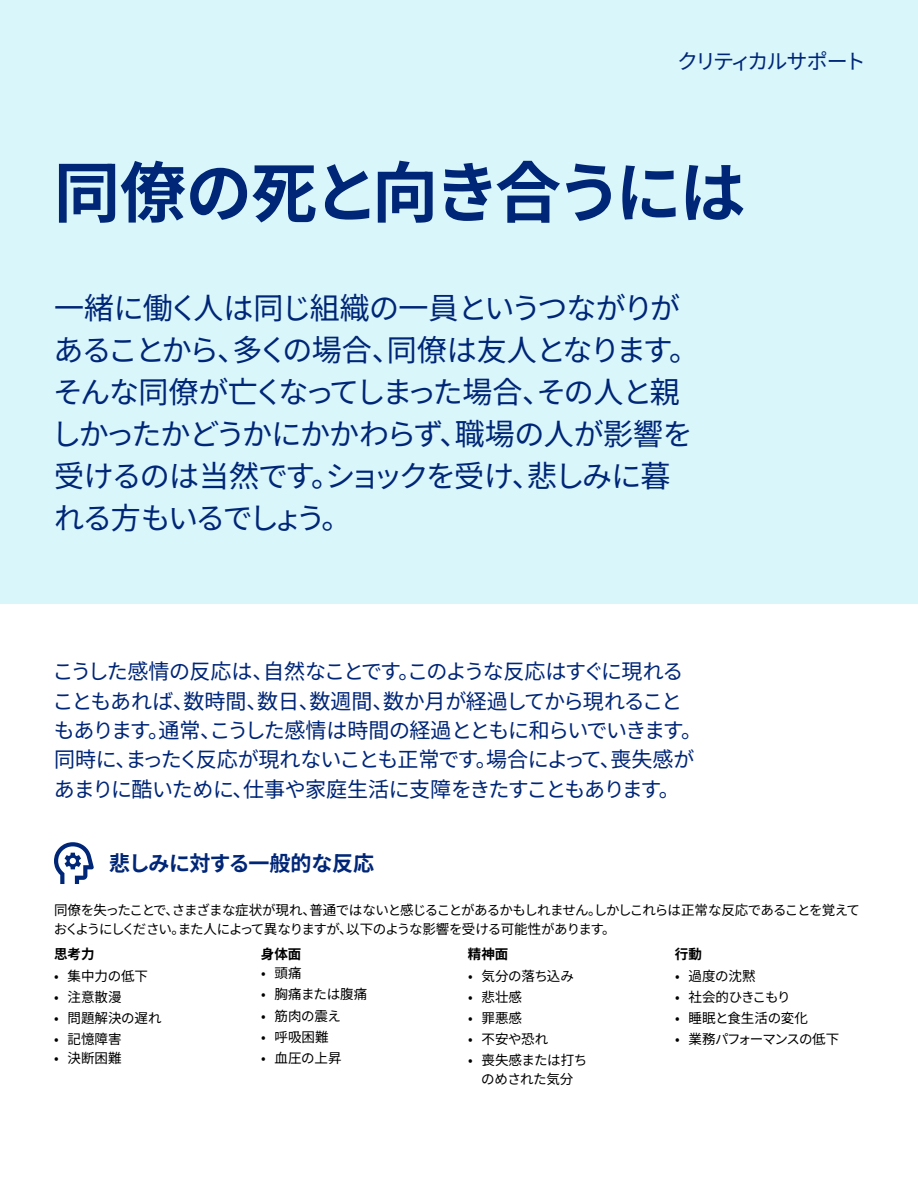
<style>
.page{position:relative;width:918px;height:1188px;background:#fff}
.page>*{position:absolute;margin:0;border:0;box-sizing:border-box;transform-origin:0 0}
.Headline{font:700 66px "Noto Sans JP";letter-spacing:-.06em;color:#002677}
.Intro{font:30px/42px "Noto Sans JP";letter-spacing:-.06em;color:#002677}
.Intro-2{font:21px/29.4px "Noto Sans JP";letter-spacing:-.05em;color:#002677}
.Subhead{font:700 21px "Noto Sans JP";letter-spacing:-.025em;color:#002677}
.Product_label_-_Right_aligned{font:21px "Noto Sans JP";letter-spacing:-.145em;color:#002677}
.Subhead-2{font:13.5px/18.9px "Noto Sans JP";letter-spacing:-.065em;color:#000}
.Subhead-3{font:13.5px/18.9px "Noto Sans JP";letter-spacing:-.03em;color:#000;text-align:center}
.Subhead-4{font:13.5px "Noto Sans JP";letter-spacing:-.01em;color:#000}
.Body{font:700 13.5px "Noto Sans JP";color:#000}
.Subhead-5{font:13.5px "Noto Sans JP";letter-spacing:-.07em;color:#000}
.Subhead-6{font:13.5px "Noto Sans JP";color:#000}
</style>
<div class="page">
<div style="left:0;top:0;width:918px;height:603px;background:#d9f6fa"></div>
<svg style="left:54px;top:842px;width:40px;height:42px"></svg>
<p class="Product_label_-_Right_aligned" style="left:677px;top:50px;width:190px">クリティカルサポート</p>
<p class="Headline" style="left:54px;top:155px;width:693px">同僚の死と向き合うには</p>
<p class="Intro" style="left:52px;top:287px;width:649px">一緒に働く人は同じ組織の一員というつながりがあることから、多くの場合、同僚は友人となります。そんな同僚が亡くなってしまった場合、その人と親しかったかどうかにかかわらず、職場の人が影響を受けるのは当然です。ショックを受け、悲しみに暮れる方もいるでしょう。</p>
<p class="Intro-2" style="left:53px;top:657px;width:651px">こうした感情の反応は、自然なことです。このような反応はすぐに現れることもあれば、数時間、数日、数週間、数か月が経過してから現れることもあります。通常、こうした感情は時間の経過とともに和らいでいきます。同時に、まったく反応が現れないことも正常です。場合によって、喪失感があまりに酷いために、仕事や家庭生活に支障をきたすこともあります。</p>
<p class="Subhead" style="left:109px;top:851px;width:267px">悲しみに対する一般的な反応</p>
<p class="Subhead-2" style="left:54px;top:901px;width:808px">同僚を失ったことで、さまざまな症状が現れ、普通ではないと感じることがあるかもしれません。しかしこれらは正常な反応であることを覚えておくようにしください。また人によって異なりますが、以下のような影響を受ける可能性があります。</p>
<p class="Body" style="left:54px;top:947px;width:42px">思考力</p>
<p class="Subhead-3" style="left:54px;top:966px;width:96px">• 集中力の低下</p>
<p class="Subhead-3" style="left:54px;top:988px;width:69px">• 注意散漫</p>
<p class="Subhead-6" style="left:54px;top:1010px;width:109px">• 問題解決の遅れ</p>
<p class="Subhead-3" style="left:54px;top:1030px;width:69px">• 記憶障害</p>
<p class="Subhead-3" style="left:54px;top:1049px;width:69px">• 決断困難</p>
<p class="Body" style="left:261px;top:947px;width:42px">身体面</p>
<p class="Subhead-3" style="left:261px;top:964px;width:42px">• 頭痛</p>
<p class="Subhead-4" style="left:261px;top:987px;width:108px">• 胸痛または腹痛</p>
<p class="Subhead-3" style="left:261px;top:1006px;width:82px">• 筋肉の震え</p>
<p class="Subhead-3" style="left:261px;top:1027px;width:69px">• 呼吸困難</p>
<p class="Subhead-3" style="left:261px;top:1049px;width:82px">• 血圧の上昇</p>
<p class="Body" style="left:675px;top:947px;width:28px">行動</p>
<p class="Subhead-3" style="left:675px;top:966px;width:82px">• 過度の沈黙</p>
<p class="Subhead-5" style="left:675px;top:989px;width:117px">• 社会的ひきこもり</p>
<p class="Subhead-4" style="left:675px;top:1010px;width:134px">• 睡眠と食生活の変化</p>
<p class="Subhead-2" style="left:675px;top:1030px;width:166px">• 業務パフォーマンスの低下</p>
<p class="Body" style="left:468px;top:947px;width:42px">精神面</p>
<p class="Subhead-3" style="left:468px;top:966px;width:107px">• 気分の落ち込み</p>
<p class="Subhead-3" style="left:468px;top:988px;width:55px">• 悲壮感</p>
<p class="Subhead-3" style="left:468px;top:1009px;width:55px">• 罪悪感</p>
<p class="Subhead-3" style="left:468px;top:1030px;width:82px">• 不安や恐れ</p>
<p class="Subhead-3" style="left:468px;top:1051px;width:121px">• 喪失感または打ちのめされた気分</p>
</div>
